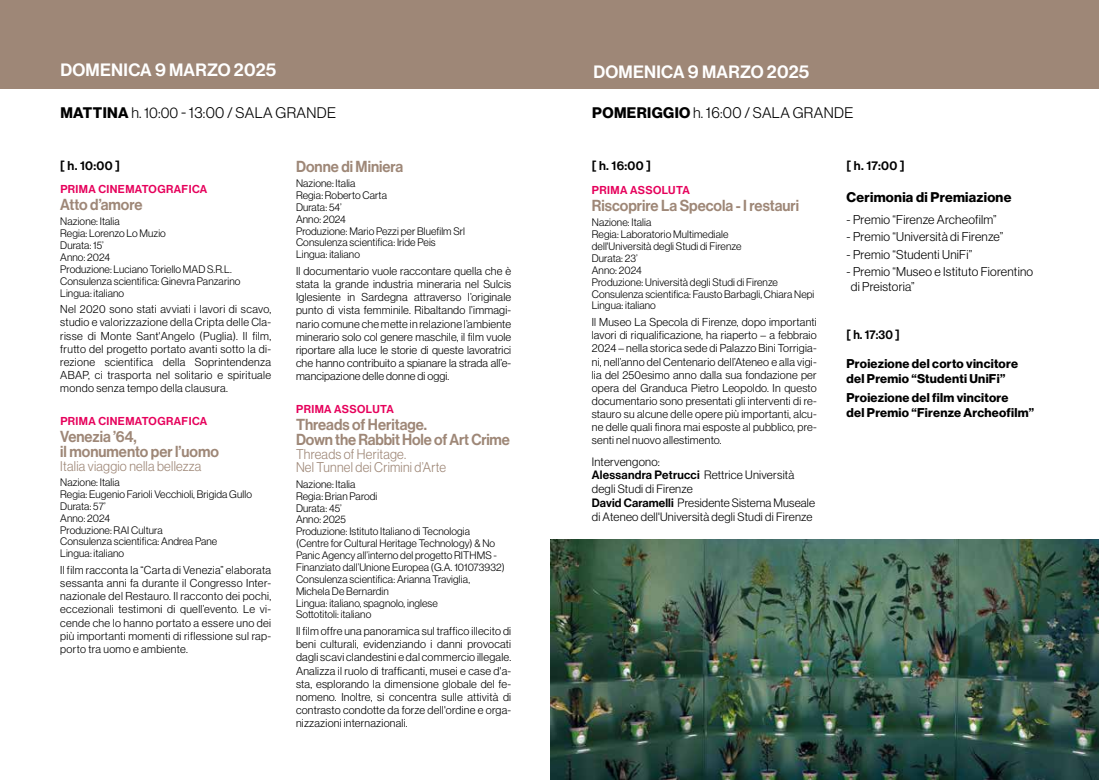
<style>
.page{position:relative;width:1099px;height:780px;background:#fff}
.page>*{position:absolute;margin:0;border:0;box-sizing:border-box;transform-origin:0 0}
.t1{font:17.5px "N Haas Grotesk DS Pro 65 Md";letter-spacing:.015em;color:#fff}
.t2{font:15.62px/15px "N Haas Grotesk DS Pro 65 Md";color:#9e8777;scale:.95 1}
.t3{font:15px "N Haas Grotesk DS Pro 45 Lt";letter-spacing:.025em;color:#000}
.t4{font:13.75px/13.8px "N Haas Grotesk DS Pro 45 Lt";letter-spacing:.02em;color:#9e8777;scale:.95 1}
.t5{font:13.75px "N Haas Grotesk DS Pro 75 Bd";letter-spacing:.02em;color:#000}
.t6{font:12.5px/15px "N Haas Grotesk DS Pro 45 Lt";letter-spacing:.02em;color:#000}
.t7{font:12.5px/15px "N Haas Grotesk DS Pro 75 Bd";letter-spacing:.02em;color:#000}
.t8{font:12.5px "N Haas Grotesk DS Pro 65 Md";letter-spacing:.02em;color:#000}
.t9{font:12.5px "N Haas Grotesk DS Pro 65 Md";letter-spacing:.02em;color:#000;scale:.95 1}
.t10{font:11.88px/13.8px "N Haas Grotesk DS Pro 45 Lt";letter-spacing:.02em;color:#000}
.t11{font:11.88px "N Haas Grotesk DS Pro 65 Md";letter-spacing:.02em;color:#000}
.t12{font:11.25px/13.1px "N Haas Grotesk DS Pro 45 Lt";letter-spacing:.02em;color:#000;text-align:justify}
.t13{font:11.25px "N Haas Grotesk DS Pro 65 Md";letter-spacing:.035em;color:#e6005b}
.t14{font:10.62px/11.9px "N Haas Grotesk DS Pro 45 Lt";letter-spacing:.01em;color:#000}
.s1{font-family:"N Haas Grotesk DS Pro 75 Bd"}
.s2{font-family:"N Haas Grotesk DS Pro 45 Lt"}
.s3{font-family:"N Haas Grotesk DS Pro 65 Md"}
</style>
<div class="page">
<div style="left:0;top:0;width:1098px;height:89px;background:#9e8777"></div>
<img style="left:550px;top:539px;width:548px;height:241px">
<h1 class="t1" style="left:60px;top:60px;width:217px">DOMENICA 9 MARZO 2025</h1>
<h1 class="t1" style="left:593px;top:61px;width:217px">DOMENICA 9 MARZO 2025</h1>
<h3 class="t3" style="left:592px;top:104px;width:263px"><span class="s1">POMERIGGIO</span> h. 16:00 / SALA GRANDE</h3>
<h3 class="t3" style="left:60px;top:104px;width:277px"><span class="s1">MATTINA</span> h. 10:00 - 13:00 / SALA GRANDE</h3>
<p class="t8" style="left:60px;top:158px;width:61px">[ h. 10:00 ]</p>
<p class="t13" style="left:60px;top:183px;width:148px">PRIMA CINEMATOGRAFICA</p>
<h2 class="t2" style="left:60px;top:197px;width:88px">Atto d’amore</h2>
<p class="t14" style="left:60px;top:216px;width:182px">Nazione: Italia<br>Regia: Lorenzo Lo Muzio<br>Durata: 15’<br>Anno: 2024<br>Produzione: Luciano Toriello MAD S.R.L.<br>Consulenza scientifica: Ginevra Panzarino<br>Lingua: italiano</p>
<p class="t12" style="left:60px;top:303px;width:212px">Nel 2020 sono stati avviati i lavori di scavo, studio e valorizzazione della Cripta delle Cla&shy;risse di Monte Sant'Angelo (Puglia). Il film, frutto del progetto portato avanti sotto la di&shy;rezione scientifica della Soprintendenza ABAP, ci trasporta nel solitario e spirituale mondo senza tempo della clausura.</p>
<p class="t13" style="left:60px;top:415px;width:148px">PRIMA CINEMATOGRAFICA</p>
<h2 class="t2" style="left:60px;top:429px;width:168px">Venezia ’64,<br>il monumento per l’uomo</h2>
<p class="t4" style="left:60px;top:459px;width:150px">Italia viaggio nella bellezza</p>
<p class="t14" style="left:60px;top:476px;width:193px">Nazione: Italia<br>Regia: Eugenio Farioli Vecchioli, Brigida Gullo<br>Durata: 57’<br>Anno: 2024<br>Produzione: RAI Cultura<br>Consulenza scientifica: Andrea Pane<br>Lingua: italiano</p>
<p class="t12" style="left:60px;top:563px;width:212px">Il film racconta la “Carta di Venezia” elaborata sessanta anni fa durante il Congresso Inter&shy;nazionale del Restauro. Il racconto dei pochi, eccezionali testimoni di quell’evento. Le vi&shy;cende che lo hanno portato a essere uno dei più importanti momenti di riflessione sul rap&shy;porto tra uomo e ambiente.</p>
<h2 class="t2" style="left:296px;top:159px;width:114px">Donne di Miniera</h2>
<p class="t14" style="left:296px;top:177px;width:171px">Nazione: Italia<br>Regia: Roberto Carta<br>Durata: 54’<br>Anno: 2024<br>Produzione: Mario Pezzi per Bluefilm Srl<br>Consulenza scientifica: Iride Peis<br>Lingua: italiano</p>
<p class="t12" style="left:296px;top:264px;width:217px">Il documentario vuole raccontare quella che è stata la grande industria mineraria nel Sulcis Iglesiente in Sardegna attraverso l’originale punto di vista femminile. Ribaltando l’immagi&shy;nario comune che mette in relazione l’ambiente minerario solo col genere maschile, il film vuole riportare alla luce le storie di queste lavoratrici che hanno contribuito a spianare la strada all’e&shy;mancipazione delle donne di oggi.</p>
<p class="t13" style="left:296px;top:403px;width:99px">PRIMA ASSOLUTA</p>
<h2 class="t2" style="left:296px;top:417px;width:227px">Threads of Heritage.<br>Down the Rabbit Hole of Art Crime</h2>
<p class="t4" style="left:296px;top:447px;width:160px">Threads of Heritage.<br>Nel Tunnel dei Crimini d’Arte</p>
<p class="t14" style="left:296px;top:478px;width:210px">Nazione: Italia<br>Regia: Brian Parodi<br>Durata: 45’<br>Anno: 2025<br>Produzione: Istituto Italiano di Tecnologia (Centre for Cultural Heritage Technology) &amp; No<br>Panic Agency all’interno del progetto RITHMS -<br>Finanziato dall’Unione Europea (G.A. 101073932)<br>Consulenza scientifica: Arianna Traviglia,<br>Michela De Bernardin<br>Lingua: italiano, spagnolo, inglese<br>Sottotitoli: italiano</p>
<p class="t12" style="left:296px;top:624px;width:217px">Il film offre una panoramica sul traffico illecito di beni culturali, evidenziando i danni provocati dagli scavi clandestini e dal commercio illegale.<br>Analizza il ruolo di trafficanti, musei e case d'a&shy;sta, esplorando la dimensione globale del fe&shy;nomeno. Inoltre, si concentra sulle attività di contrasto condotte da forze dell'ordine e orga&shy;nizzazioni internazionali.</p>
<p class="t8" style="left:592px;top:158px;width:61px">[ h. 16:00 ]</p>
<p class="t13" style="left:592px;top:184px;width:99px">PRIMA ASSOLUTA</p>
<h2 class="t2" style="left:592px;top:198px;width:220px">Riscoprire La Specola - I restauri</h2>
<p class="t14" style="left:592px;top:216px;width:224px">Nazione: Italia<br>Regia: Laboratorio Multimediale<br>dell'Università degli Studi di Firenze<br>Durata: 23’<br>Anno: 2024<br>Produzione: Università degli Studi di Firenze<br>Consulenza scientifica: Fausto Barbagli, Chiara Nepi<br>Lingua: italiano</p>
<p class="t12" style="left:592px;top:315px;width:226px">Il Museo La Specola di Firenze, dopo importanti lavori di riqualificazione, ha riaperto – a febbraio 2024 – nella storica sede di Palazzo Bini Torrigia&shy;ni, nell’anno del Centenario dell’Ateneo e alla vigi&shy;lia del 250esimo anno dalla sua fondazione per opera del Granduca Pietro Leopoldo. In questo documentario sono presentati gli interventi di re&shy;stauro su alcune delle opere più importanti, alcu&shy;ne delle quali finora mai esposte al pubblico, pre&shy;senti nel nuovo allestimento.</p>
<p class="t10" style="left:592px;top:454px;width:70px">Intervengono:</p>
<p class="t11" style="left:592px;top:468px;width:204px">Alessandra Petrucci <span class="s2">Rettrice Università</span></p>
<p class="t10" style="left:592px;top:482px;width:225px">degli Studi di Firenze<br><span class="s3">David Caramelli</span> Presidente Sistema Museale di Ateneo dell'Università degli Studi di Firenze</p>
<p class="t8" style="left:846px;top:158px;width:60px">[ h. 17:00 ]</p>
<p class="t5" style="left:846px;top:189px;width:166px">Cerimonia di Premiazione</p>
<p class="t6" style="left:846px;top:212px;width:152px">- Premio “Firenze Archeofilm”</p>
<p class="t6" style="left:846px;top:229px;width:158px">- Premio “Università di Firenze”</p>
<p class="t6" style="left:846px;top:247px;width:127px">- Premio “Studenti UniFi”</p>
<p class="t6" style="left:850px;top:264px;width:184px;text-indent:-4px">- Premio “Museo e Istituto Fiorentino di Preistoria”</p>
<p class="t9" style="left:846px;top:327px;width:57px">[ h. 17:30 ]</p>
<p class="t7" style="left:846px;top:356px;width:173px">Proiezione del corto vincitore del Premio “Studenti UniFi”</p>
<p class="t7" style="left:846px;top:390px;width:189px">Proiezione del film vincitore<br>del Premio “Firenze Archeofilm”</p>
</div>
